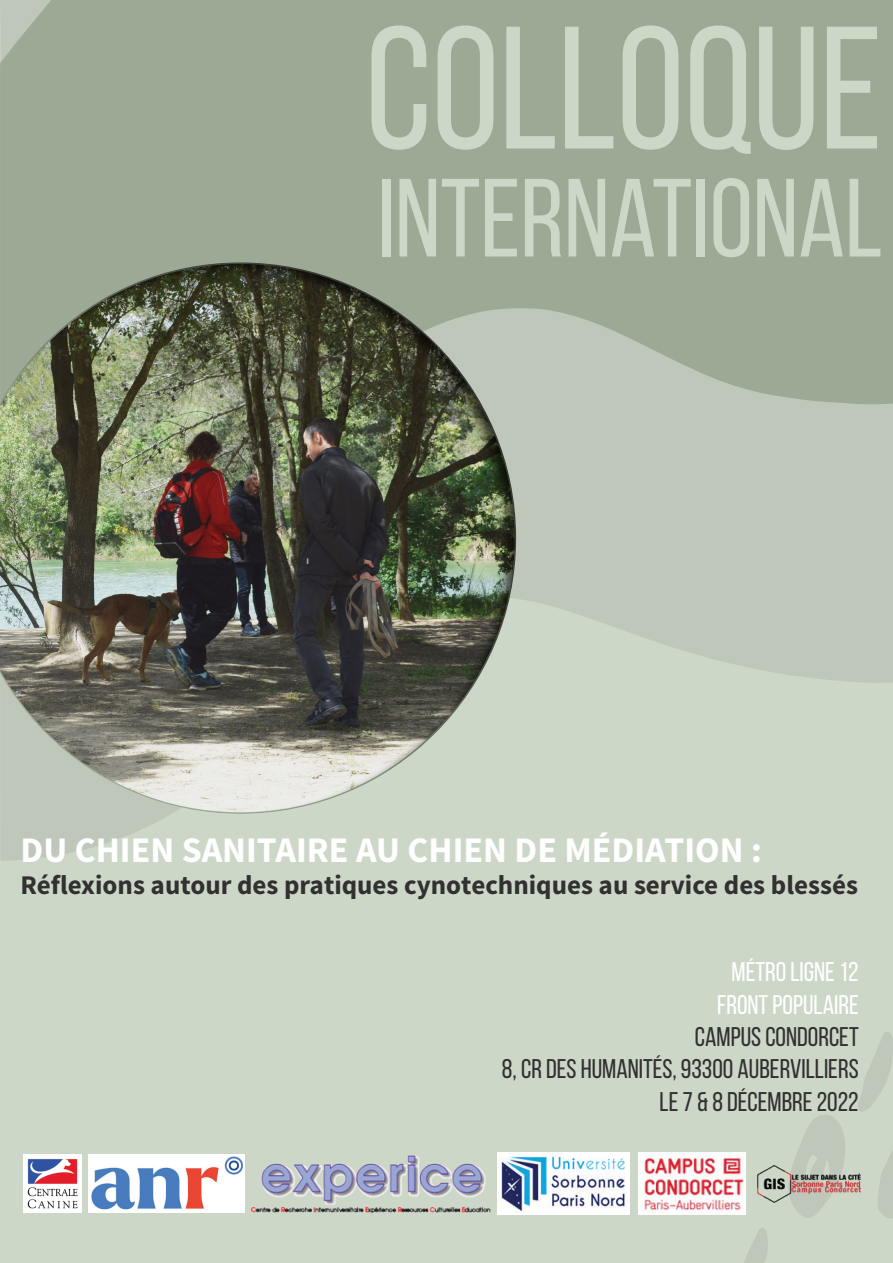
<style>
.page{position:relative;width:893px;height:1263px;background:#fff}
.page>*{position:absolute;margin:0;border:0;box-sizing:border-box;transform-origin:0 0}
.t1{font:174px "Bebas Neue";color:#ccd7c8}
.t2{font:111px "Bebas Neue";color:#ccd7c8}
.t3{font:700 36px "Source Sans Pro";color:#fff}
.t4{font:27px/32.4px "Bebas Neue";color:#323031;text-align:right}
.t5{font:700 27px "Source Sans Pro";color:#323031}
.t6{font:27px/32.4px "Bebas Neue";color:#fff;text-align:center}
</style>
<div class="page">
<div style="left:0;top:861px;width:893px;height:402px;background:#ccd7c8"></div>
<div style="left:0;top:0;width:893px;height:308px;background:#9ca994"></div>
<svg style="left:0;top:308px;width:893px;height:553px;background:#c1cbbc"></svg>
<svg style="left:0;top:0;width:62px;height:62px;background:#aab5a3"></svg>
<svg style="left:877px;top:1130px;width:16px;height:89px"></svg>
<svg style="left:739px;top:1227px;width:30px;height:36px"></svg>
<svg style="left:857px;top:1031px;width:36px;height:81px;background:#c5cfc1"></svg>
<svg style="left:788px;top:1113px;width:59px;height:109px;background:#c5cec0"></svg>
<img style="left:24px;top:1155px;width:57px;height:57px">
<img style="left:88px;top:1155px;width:157px;height:57px">
<img style="left:250px;top:1155px;width:240px;height:57px">
<div style="left:0;top:262px;width:517px;height:553px;background:#231f20;opacity:.75"></div>
<img style="left:497px;top:1152px;width:132px;height:63px">
<img style="left:639px;top:1152px;width:107px;height:63px">
<img style="left:755px;top:1152px;width:117px;height:63px">
<h1 class="t1" style="left:366px;top:-6px;width:518px">COLLOQUE</h1>
<h2 class="t2" style="left:378px;top:158px;width:506px">INTERNATIONAL</h2>
<h3 class="t3" style="left:21px;top:827px;width:743px">DU CHIEN SANITAIRE AU CHIEN DE MÉDIATION :</h3>
<p class="t5" style="left:21px;top:868px;width:839px">Réflexions autour des pratiques cynotechniques au service des blessés</p>
<p class="t6" style="left:717px;top:955px;width:143px">MÉTRO LIGNE 12<br>FRONT POPULAIRE</p>
<p class="t4" style="left:502px;top:1020px;width:358px">CAMPUS CONDORCET<br>8, CR DES HUMANITÉS, 93300 AUBERVILLIERS<br>LE 7 &amp; 8 DÉCEMBRE 2022</p>
</div>
